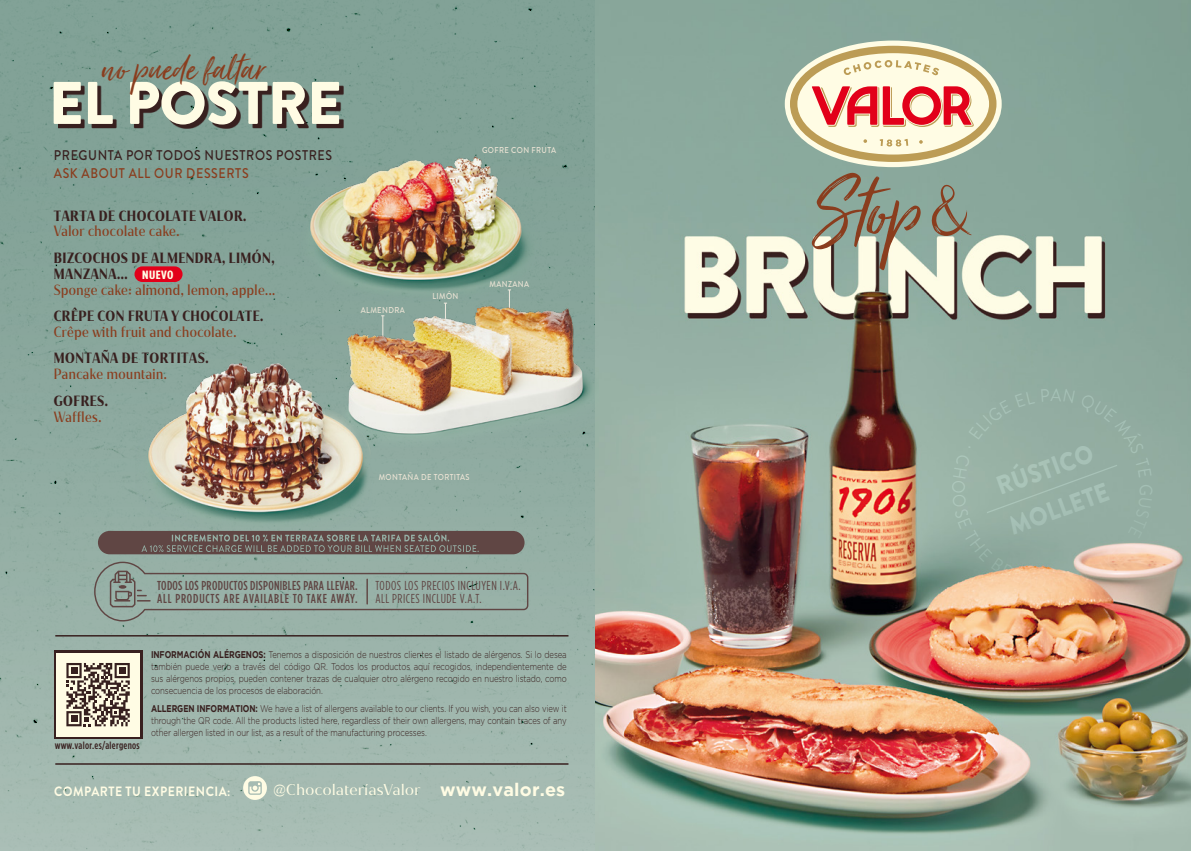
<style>
.page{position:relative;width:1191px;height:851px;background:#fff}
.page>*{position:absolute;margin:0;border:0;box-sizing:border-box;transform-origin:0 0}
.t1{font:101.4px "Just Lovely Slanted";color:#8a3d1e}
.t2{font:900 60px "Brandon Grotesque";letter-spacing:-.015em;color:#fffce4}
.t3{font:45px "Just Lovely Slanted";color:#8a3d1e}
.Titulo_Producto{font:700 18px "Gotham";letter-spacing:.01em;color:#fffce4}
.t4{font:15px "Jazmin";letter-spacing:.035em;color:#fffce4}
.t5{font:700 14.25px/15.8px "Jazmin";letter-spacing:.04em;color:#38201f;scale:.85 1}
.t6{font:500 14.25px "Jazmin";letter-spacing:.04em;color:#8a3d1e;scale:.85 1}
.t7{font:500 14.1px "Brandon Grotesque";letter-spacing:.05em;color:#38201f;scale:.88 1}
.t8{font:500 14.1px "Brandon Grotesque";letter-spacing:.05em;color:#8a3d1e;scale:.88 1}
.t9{font:700 13.5px "Brandon Grotesque";letter-spacing:.04em;color:#fffce4;scale:.9 1}
.t10{font:12.9px "Gotham Condensed";letter-spacing:.04em;color:#604644}
.t11{font:500 12.9px "Gotham Condensed";letter-spacing:.02em;color:#604644}
.t12{font:500 12.9px "Gotham Condensed";letter-spacing:.06em;color:#604644}
.t13{font:700 12px "Gotham Condensed";letter-spacing:.03em;color:#fffce4;scale:1.25 1}
.Descripcion_Producto{font:500 10.5px "Gotham Condensed";letter-spacing:.03em;color:#38201f;scale:1.05 1}
.t14{font:300 9.75px/12px "Gotham Pro";letter-spacing:-.01em;color:#38201f;text-align:justify;scale:.8 1}
.t15{font:500 8.55px "Brandon Grotesque";letter-spacing:.05em;color:#ebe3d4;scale:.88 1}
.s1{font-family:"Gotham";font-weight:700}
</style>
<div class="page">
<img style="left:0;top:0;width:1191px;height:850px">
<div style="left:134px;top:266px;width:49px;height:16px;background:#e2001a;border-radius:8px"></div>
<svg style="left:58px;top:86px;width:285px;height:43px"></svg>
<svg style="left:931px;top:185px;width:40px;height:51px"></svg>
<svg style="left:784px;top:41px;width:217px;height:126px"></svg>
<img style="left:297px;top:153px;width:250px;height:156px">
<svg style="left:508px;top:289px;width:3px;height:12px"></svg>
<img style="left:341px;top:301px;width:257px;height:147px">
<div style="left:986px;top:464px;width:131px;height:49px;background:#95afa3"></div>
<svg style="left:93px;top:561px;width:436px;height:61px"></svg>
<hr style="left:366px;top:578px;width:2px;height:26px;background:#604644">
<svg style="left:243px;top:776px;width:24px;height:23px"></svg>
<svg style="left:54px;top:650px;width:88px;height:88px"></svg>
<div style="left:56px;top:653px;width:84px;height:83px;background:#fffce4"></div>
<svg style="left:66px;top:663px;width:64px;height:63px"></svg>
<hr style="left:55px;top:635px;width:513px;height:1px;background:#38201f">
<hr style="left:55px;top:763px;width:513px;height:1px;background:#38201f">
<img style="left:135px;top:361px;width:241px;height:170px">
<svg style="left:98px;top:531px;width:426px;height:23px"></svg>
<p class="t3" style="left:100px;top:41px;width:165px">no puede faltar</p>
<p class="t2" style="left:48px;top:61px;width:295px">EL POSTRE</p>
<p class="t7" style="left:54px;top:146px;width:318px">PREGUNTA POR TODOS NUESTROS POSTRES</p>
<p class="t8" style="left:54px;top:163px;width:223px">ASK ABOUT ALL OUR DESSERTS</p>
<p class="t5" style="left:54px;top:208px;width:228px">TARTA DE CHOCOLATE VALOR.</p>
<p class="t6" style="left:54px;top:222px;width:149px">Valor chocolate cake.</p>
<p class="t5" style="left:54px;top:250px;width:261px">BIZCOCHOS DE ALMENDRA, LIMÓN,<br>MANZANA...</p>
<p class="t13" style="left:142px;top:267px;width:26px">NUEVO</p>
<p class="t6" style="left:54px;top:281px;width:262px">Sponge cake: almond, lemon, apple...</p>
<p class="t5" style="left:54px;top:308px;width:248px">CRÊPE CON FRUTA Y CHOCOLATE.</p>
<p class="t6" style="left:54px;top:323px;width:216px">Crêpe with fruit and chocolate.</p>
<p class="t5" style="left:54px;top:350px;width:184px">MONTAÑA DE TORTITAS.</p>
<p class="t6" style="left:54px;top:365px;width:134px">Pancake mountain.</p>
<p class="t5" style="left:54px;top:393px;width:65px">GOFRES.</p>
<p class="t6" style="left:54px;top:408px;width:57px">Waffles.</p>
<p class="t15" style="left:482px;top:144px;width:86px">GOFRE CON FRUTA</p>
<p class="t15" style="left:361px;top:304px;width:51px">ALMENDRA</p>
<p class="t15" style="left:432px;top:290px;width:31px">LIMÓN</p>
<p class="t15" style="left:489px;top:278px;width:47px">MANZANA</p>
<p class="t15" style="left:379px;top:471px;width:105px">MONTAÑA DE TORTITAS</p>
<p class="t11" style="left:157px;top:578px;width:202px">TODOS LOS PRODUCTOS DISPONIBLES PARA LLEVAR.</p>
<p class="t12" style="left:157px;top:591px;width:202px">ALL PRODUCTS ARE AVAILABLE TO TAKE AWAY.</p>
<p class="t10" style="left:375px;top:577px;width:147px">TODOS LOS PRECIOS INCLUYEN I.V.A.</p>
<p class="t10" style="left:375px;top:590px;width:108px">ALL PRICES INCLUDE V.A.T.</p>
<p class="Descripcion_Producto" style="left:55px;top:739px;width:82px">www.valor.es/alergenos</p>
<p class="t14" style="left:151px;top:648px;width:521px"><span class="s1">INFORMACIÓN ALÉRGENOS:</span> Tenemos a disposición de nuestros clientes el listado de alérgenos. Si lo desea también puede verlo a través del código QR. Todos los productos aquí recogidos, independientemente de sus alérgenos propios, pueden contener trazas de cualquier otro alérgeno recogido en nuestro listado, como consecuencia de los procesos de elaboración.</p>
<p class="t14" style="left:151px;top:702px;width:521px"><span class="s1">ALLERGEN INFORMATION:</span> We have a list of allergens available to our clients. If you wish, you can also view it through the QR code. All the products listed here, regardless of their own allergens, may contain traces of any other allergen listed in our list, as a result of the manufacturing processes.</p>
<p class="t9" style="left:54px;top:781px;width:197px">COMPARTE TU EXPERIENCIA:</p>
<p class="t4" style="left:273px;top:781px;width:149px">@ChocolateríasValor</p>
<p class="Titulo_Producto" style="left:440px;top:779px;width:127px">www.valor.es</p>
<p class="t1" style="left:815px;top:149px;width:106px">Stop</p>
</div>
